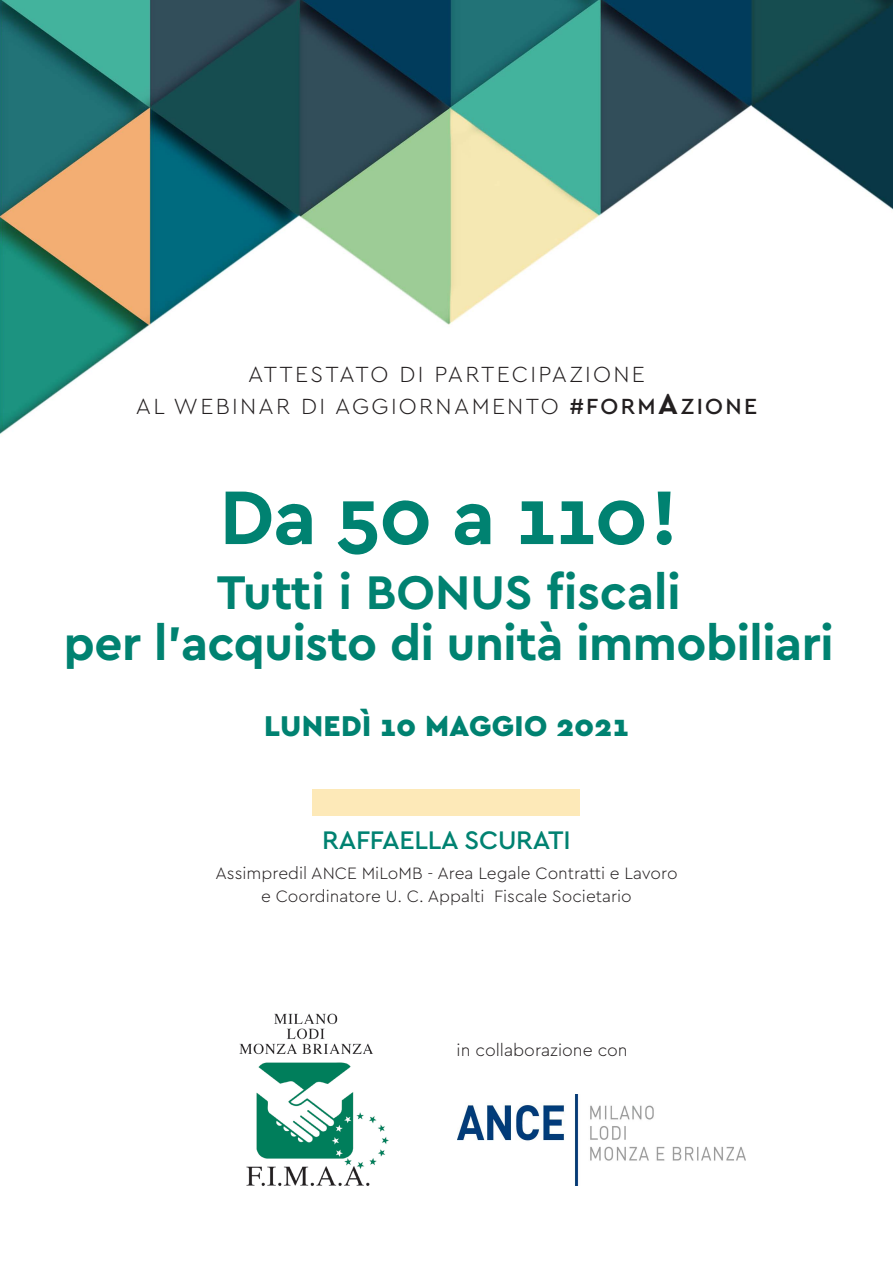
<style>
.page{position:relative;width:893px;height:1263px;background:#fff}
.page>*{position:absolute;margin:0;border:0;box-sizing:border-box;transform-origin:0 0}
.t1{font:700 79.5px "Cera Pro";letter-spacing:-.015em;color:#008271}
.t2{font:700 49.5px/51px "Cera Pro";letter-spacing:-.01em;color:#008271;text-align:center}
.t3{font:900 30px "Cera Pro";letter-spacing:.01em;color:#008271}
.t4{font:500 26.7px "Cera Pro";letter-spacing:-.01em;color:#008271}
.t5{font:300 22.95px/31.5px "Cera Pro";letter-spacing:.1em;color:#231f20;text-align:center}
.t6{font:300 17.55px "Cera Pro";color:#231f20}
.t7{font:300 17.25px/22.5px "Cera Pro";color:#231f20;text-align:center}
.s1{font-weight:500}
.s2{font-weight:700;font-size:30px}
</style>
<div class="page">
<img style="left:0;top:0;width:893px;height:436px">
<img style="left:239px;top:1013px;width:150px;height:173px">
<img style="left:458px;top:1094px;width:288px;height:91px">
<div style="left:312px;top:789px;width:268px;height:27px;background:#fde9b8"></div>
<h3 class="t5" style="left:136px;top:358px;width:623px">ATTESTATO DI PARTECIPAZIONE<br>AL WEBINAR DI AGGIORNAMENTO <span class="s1">#FORM</span><span class="s2">A</span><span class="s1">ZIONE</span></h3>
<h1 class="t1" style="left:220px;top:464px;width:460px">Da 50 a 110!</h1>
<h2 class="t2" style="left:64px;top:564px;width:771px">Tutti i BONUS fiscali<br>per l’acquisto di unità immobiliari</h2>
<h3 class="t3" style="left:264px;top:706px;width:366px">LUNEDÌ 10 MAGGIO 2021</h3>
<h3 class="t4" style="left:322px;top:823px;width:250px">RAFFAELLA SCURATI</h3>
<p class="t7" style="left:215px;top:862px;width:464px">Assimpredil ANCE MiLoMB - Area Legale Contratti e Lavoro e Coordinatore U. C. Appalti Fiscale Societario</p>
<p class="t6" style="left:457px;top:1038px;width:173px">in collaborazione con</p>
</div>
